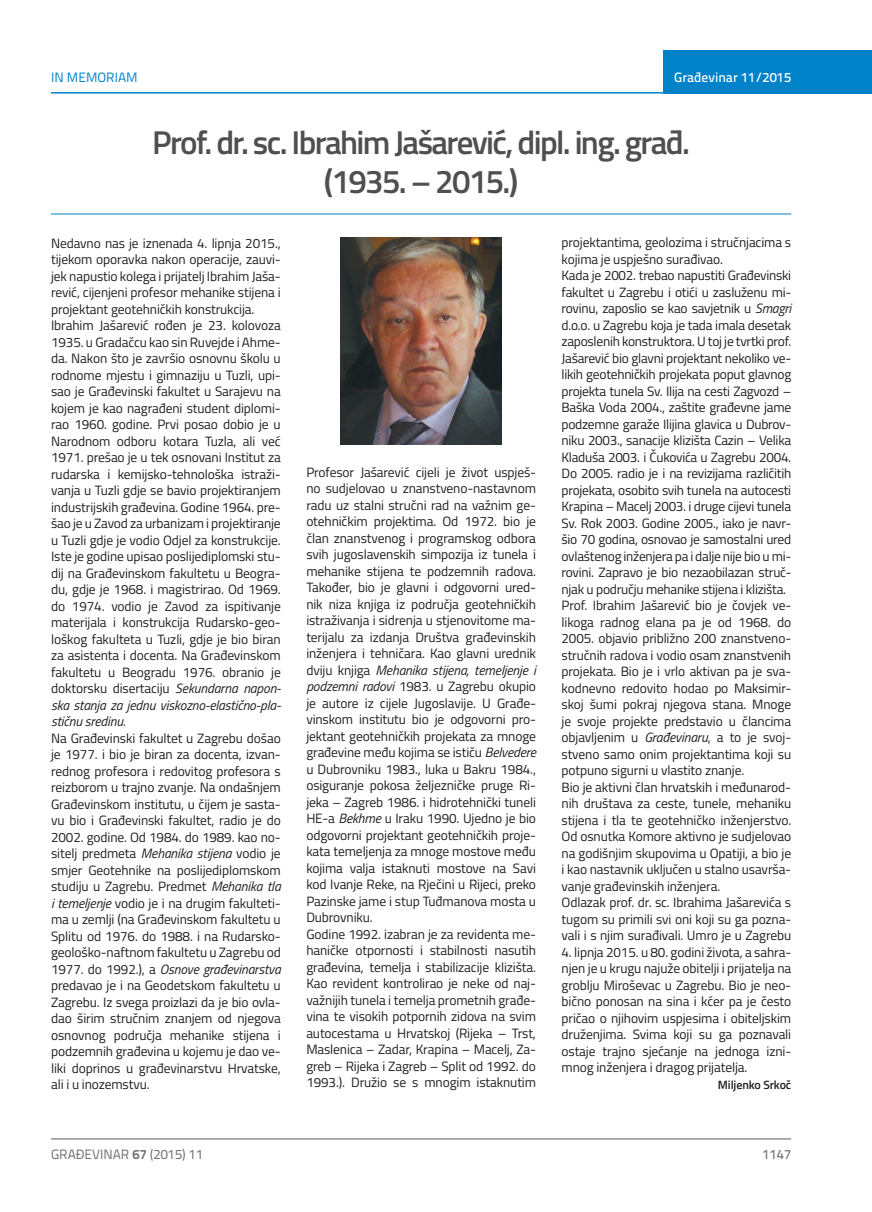
<style>
.page{position:relative;width:872px;height:1212px;background:#fff}
.page>*{position:absolute;margin:0;border:0;box-sizing:border-box;transform-origin:0 0}
.t1{font:600 33px/39px "Titillium";letter-spacing:-.05em;color:#4f4f51;text-align:center}
.t2{font:13.5px/16.5px "Titillium";letter-spacing:-.01em;color:#231f20}
.t3{font:13.5px "Titillium Text 22 L";color:#6c6d70}
.t4{font:500 13.5px "Titillium Text 22 L";color:#fff}
.t5{font:13.5px "Titillium Text 22 L";color:#0082c8}
.t6{font:500 13.5px "Titillium Text 22 L";color:#787a7d}
.t7{font:600 12px "Titillium";letter-spacing:-.01em;color:#231f20}
.s1{font-style:italic}
.s2{font-weight:700}
</style>
<div class="page">
<hr style="left:51px;top:1139px;width:740px;height:1px;background:#57585a">
<div style="left:663px;top:50px;width:209px;height:44px;background:#0082c8"></div>
<hr style="left:51px;top:92px;width:821px;height:2px;background:#0082c8">
<hr style="left:51px;top:214px;width:740px;height:1px;background:#0082c8">
<img style="left:341px;top:237px;width:160px;height:207px">
<p class="t5" style="left:51px;top:68px;width:88px">IN MEMORIAM</p>
<p class="t4" style="left:674px;top:67px;width:118px">Građevinar 11/2015</p>
<h1 class="t1" style="left:152px;top:121px;width:539px">Prof. dr. sc. Ibrahim Jašarević, dipl. ing. građ. (1935. – 2015.)</h1>
<p class="t2" style="left:51px;top:234px;width:231px">Nedavno nas je iznenada 4. lipnja 2015., tijekom oporavka nakon operacije, zauvi&shy;jek napustio kolega i prijatelj Ibrahim Jaša&shy;rević, cijenjeni profesor mehanike stijena i projektant geotehničkih konstrukcija.<br>Ibrahim Jašarević rođen je 23. kolovoza 1935. u Gradačcu kao sin Ruvejde i Ahme&shy;da. Nakon što je završio osnovnu školu u rodnome mjestu i gimnaziju u Tuzli, upi&shy;sao je Građevinski fakultet u Sarajevu na kojem je kao nagrađeni student diplomi&shy;rao 1960. godine. Prvi posao dobio je u Narodnom odboru kotara Tuzla, ali već 1971. prešao je u tek osnovani Institut za rudarska i kemijsko-tehnološka istraži&shy;vanja u Tuzli gdje se bavio projektiranjem industrijskih građevina. Godine 1964. pre&shy;šao je u Zavod za urbanizam i projektiranje u Tuzli gdje je vodio Odjel za konstrukcije.<br>Iste je godine upisao poslijediplomski stu&shy;dij na Građevinskom fakultetu u Beogra&shy;du, gdje je 1968. i magistrirao. Od 1969. do 1974. vodio je Zavod za ispitivanje materijala i konstrukcija Rudarsko-geo&shy;loškog fakulteta u Tuzli, gdje je bio biran za asistenta i docenta. Na Građevinskom fakultetu u Beogradu 1976. obranio je doktorsku disertaciju <span class="s1">Sekundarna napon&shy;ska stanja za jednu viskozno-elastično-pla&shy;stičnu sredinu.</span></p>
<p class="t2" style="left:51px;top:729px;width:231px;text-align:justify">Na Građevinski fakultet u Zagrebu došao je 1977. i bio je biran za docenta, izvan&shy;rednog profesora i redovitog profesora s reizborom u trajno zvanje. Na ondašnjem Građevinskom institutu, u čijem je sasta&shy;vu bio i Građevinski fakultet, radio je do 2002. godine. Od 1984. do 1989. kao no&shy;sitelj predmeta <span class="s1">Mehanika stijena</span> vodio je smjer Geotehnike na poslijediplomskom studiju u Zagrebu. Predmet <span class="s1">Mehanika tla i temeljenje</span> vodio je i na drugim fakulteti&shy;ma u zemlji (na Građevinskom fakultetu u Splitu od 1976. do 1988. i na Rudarsko&shy;geološko-naftnom fakultetu u Zagrebu od 1977. do 1992.), a <span class="s1">Osnove građevinarstva </span>predavao je i na Geodetskom fakultetu u Zagrebu. Iz svega proizlazi da je bio ovla&shy;dao širim stručnim znanjem od njegova osnovnog područja mehanike stijena i podzemnih građevina u kojemu je dao ve&shy;liki doprinos u građevinarstvu Hrvatske, ali i u inozemstvu.</p>
<p class="t2" style="left:306px;top:463px;width:231px">Profesor Jašarević cijeli je život uspješ&shy;no sudjelovao u znanstveno-nastavnom radu uz stalni stručni rad na važnim ge&shy;otehničkim projektima. Od 1972. bio je član znanstvenog i programskog odbora svih jugoslavenskih simpozija iz tunela i mehanike stijena te podzemnih radova.<br>Također, bio je glavni i odgovorni ured&shy;nik niza knjiga iz područja geotehničkih istraživanja i sidrenja u stjenovitome ma&shy;terijalu za izdanja Društva građevinskih inženjera i tehničara. Kao glavni urednik dviju knjiga <span class="s1">Mehanika stijena, temeljenje i podzemni radovi</span> 1983. u Zagrebu okupio je autore iz cijele Jugoslavije. U Građe&shy;vinskom institutu bio je odgovorni pro&shy;jektant geotehničkih projekata za mnoge građevine među kojima se ističu <span class="s1">Belvedere </span>u Dubrovniku 1983., luka u Bakru 1984., osiguranje pokosa željezničke pruge Ri&shy;jeka – Zagreb 1986. i hidrotehnički tuneli HE-a <span class="s1">Bekhme</span> u Iraku 1990. Ujedno je bio odgovorni projektant geotehničkih proje&shy;kata temeljenja za mnoge mostove među kojima valja istaknuti mostove na Savi kod Ivanje Reke, na Rječini u Rijeci, preko Pazinske jame i stup Tuđmanova mosta u Dubrovniku.<br>Godine 1992. izabran je za revidenta me&shy;haničke otpornosti i stabilnosti nasutih građevina, temelja i stabilizacije klizišta.<br>Kao revident kontrolirao je neke od naj&shy;važnijih tunela i temelja prometnih građe&shy;vina te visokih potpornih zidova na svim autocestama u Hrvatskoj (Rijeka – Trst, Maslenica – Zadar, Krapina – Macelj, Za&shy;greb – Rijeka i Zagreb – Split od 1992. do 1993.). Družio se s mnogim istaknutim</p>
<p class="t2" style="left:561px;top:234px;width:231px">projektantima, geolozima i stručnjacima s kojima je uspješno surađivao.<br>Kada je 2002. trebao napustiti Građevinski fakultet u Zagrebu i otići u zasluženu mi&shy;rovinu, zaposlio se kao savjetnik u <span class="s1">Smagri </span>d.o.o. u Zagrebu koja je tada imala desetak zaposlenih konstruktora. U toj je tvrtki prof.<br>Jašarević bio glavni projektant nekoliko ve&shy;likih geotehničkih projekata poput glavnog projekta tunela Sv. Ilija na cesti Zagvozd – Baška Voda 2004., zaštite građevne jame podzemne garaže Ilijina glavica u Dubrov&shy;niku 2003., sanacije klizišta Cazin – Velika Kladuša 2003. i Čukovića u Zagrebu 2004.<br>Do 2005. radio je i na revizijama različitih projekata, osobito svih tunela na autocesti Krapina – Macelj 2003. i druge cijevi tunela Sv. Rok 2003. Godine 2005., iako je navr&shy;šio 70 godina, osnovao je samostalni ured ovlaštenog inženjera pa i dalje nije bio u mi&shy;rovini. Zapravo je bio nezaobilazan struč&shy;njak u području mehanike stijena i klizišta.<br>Prof. Ibrahim Jašarević bio je čovjek ve&shy;likoga radnog elana pa je od 1968. do 2005. objavio približno 200 znanstveno&shy;stručnih radova i vodio osam znanstvenih projekata. Bio je i vrlo aktivan pa je sva&shy;kodnevno redovito hodao po Maksimir&shy;skoj šumi pokraj njegova stana. Mnoge je svoje projekte predstavio u člancima objavljenim u <span class="s1">Građevinaru</span>, a to je svoj&shy;stveno samo onim projektantima koji su potpuno sigurni u vlastito znanje.<br>Bio je aktivni član hrvatskih i međunarod&shy;nih društava za ceste, tunele, mehaniku stijena i tla te geotehničko inženjerstvo.<br>Od osnutka Komore aktivno je sudjelovao na godišnjim skupovima u Opatiji, a bio je i kao nastavnik uključen u stalno usavrša&shy;vanje građevinskih inženjera.<br>Odlazak prof. dr. sc. Ibrahima Jašarevića s tugom su primili svi oni koji su ga pozna&shy;vali i s njim surađivali. Umro je u Zagrebu</p>
<p class="t2" style="left:561px;top:943px;width:231px;text-align:justify">4. lipnja 2015. u 80. godini života, a sahra&shy;njen je u krugu najuže obitelji i prijatelja na groblju Miroševac u Zagrebu. Bio je neo&shy;bično ponosan na sina i kćer pa je često pričao o njihovim uspjesima i obiteljskim druženjima. Svima koji su ga poznavali ostaje trajno sjećanje na jednoga izni&shy;mnog inženjera i dragog prijatelja.</p>
<p class="t7" style="left:718px;top:1076px;width:75px">Miljenko Srkoč</p>
<p class="t3" style="left:51px;top:1144px;width:154px">GRAĐEVINAR <span class="s2">67</span> (2015) 11</p>
<p class="t6" style="left:762px;top:1144px;width:30px">1147</p>
</div>
